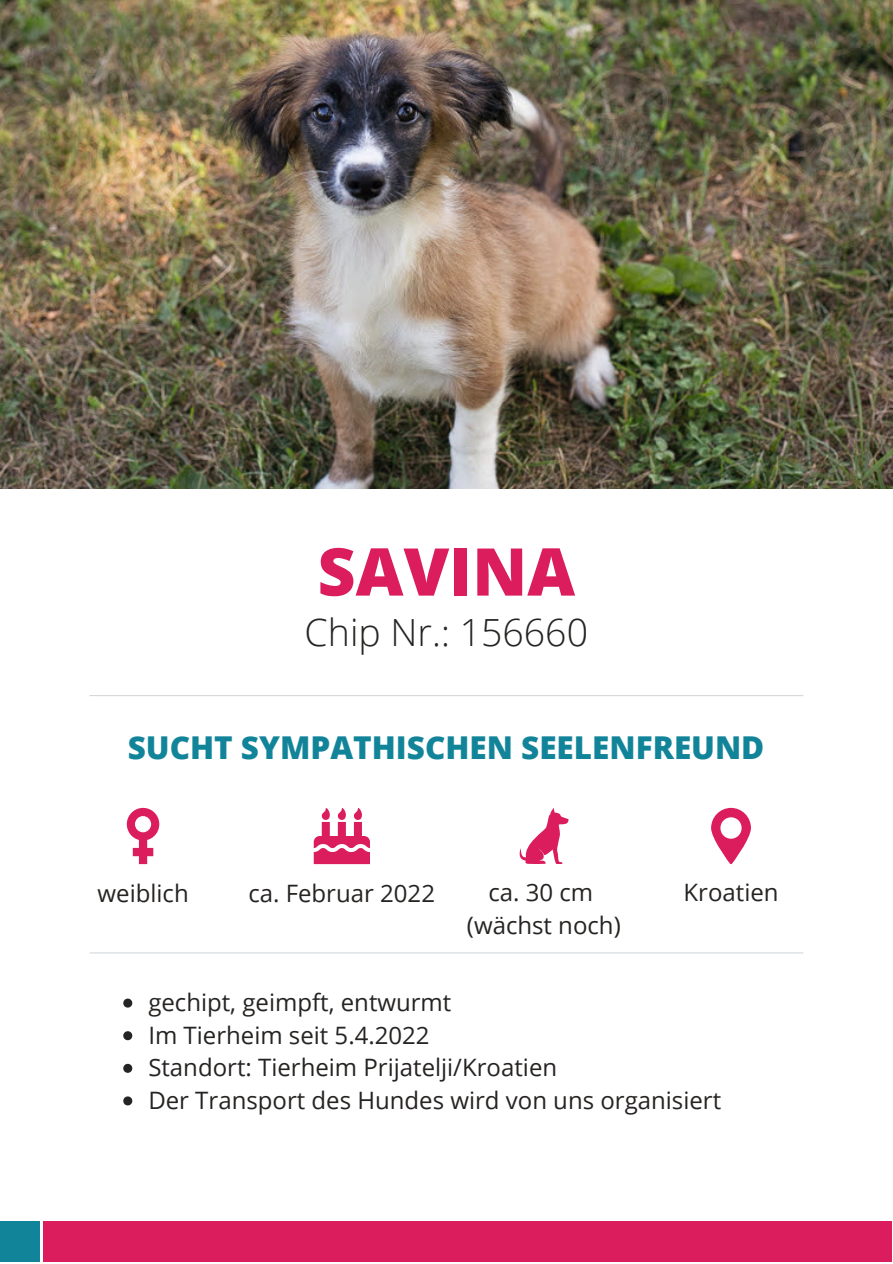
<style>
.page{position:relative;width:893px;height:1264px;background:#fff}
.page>*{position:absolute;margin:0;border:0;box-sizing:border-box;transform-origin:0 0}
.t1{font:800 66px "Open Sans";color:#db1d5d}
.t2{font:300 37.5px "Open Sans";color:#262422}
.t3{font:800 31.5px "Open Sans";color:#128499}
.t4{font:24px/32.5px "Open Sans";color:#262422;text-align:center}
</style>
<div class="page">
<svg style="left:127px;top:807px;width:32px;height:57px"></svg>
<img style="left:0;top:0;width:892px;height:489px">
<div style="left:43px;top:1221px;width:849px;height:41px;background:#db1d5d"></div>
<div style="left:0;top:1221px;width:39px;height:41px;background:#128499"></div>
<hr style="left:90px;top:695px;width:712px;height:1px;background:#d5d9dc">
<svg style="left:314px;top:808px;width:56px;height:56px"></svg>
<svg style="left:519px;top:808px;width:50px;height:56px"></svg>
<svg style="left:711px;top:807px;width:39px;height:57px"></svg>
<hr style="left:90px;top:952px;width:712px;height:1px;background:#d5d9dc">
<svg style="left:123px;top:998px;width:9px;height:9px"></svg>
<svg style="left:123px;top:1031px;width:9px;height:9px"></svg>
<svg style="left:123px;top:1063px;width:9px;height:9px"></svg>
<svg style="left:123px;top:1096px;width:9px;height:9px"></svg>
<h1 class="t1" style="left:317px;top:525px;width:259px">SAVINA</h1>
<h2 class="t2" style="left:304px;top:606px;width:285px">Chip Nr.: 156660</h2>
<h3 class="t3" style="left:128px;top:725px;width:638px">SUCHT SYMPATHISCHEN SEELENFREUND</h3>
<p class="t4" style="left:98px;top:875px;width:93px">weiblich</p>
<p class="t4" style="left:248px;top:875px;width:188px">ca. Februar 2022</p>
<p class="t4" style="left:467px;top:875px;width:155px">ca. 30 cm (wächst noch)</p>
<p class="t4" style="left:683px;top:875px;width:96px">Kroatien</p>
<p class="t4" style="left:148px;top:985px;width:574px;text-align:left">gechipt, geimpft, entwurmt<br>Im Tierheim seit 5.4.2022<br>Standort: Tierheim Prijatelji/Kroatien<br>Der Transport des Hundes wird von uns organisiert</p>
</div>
